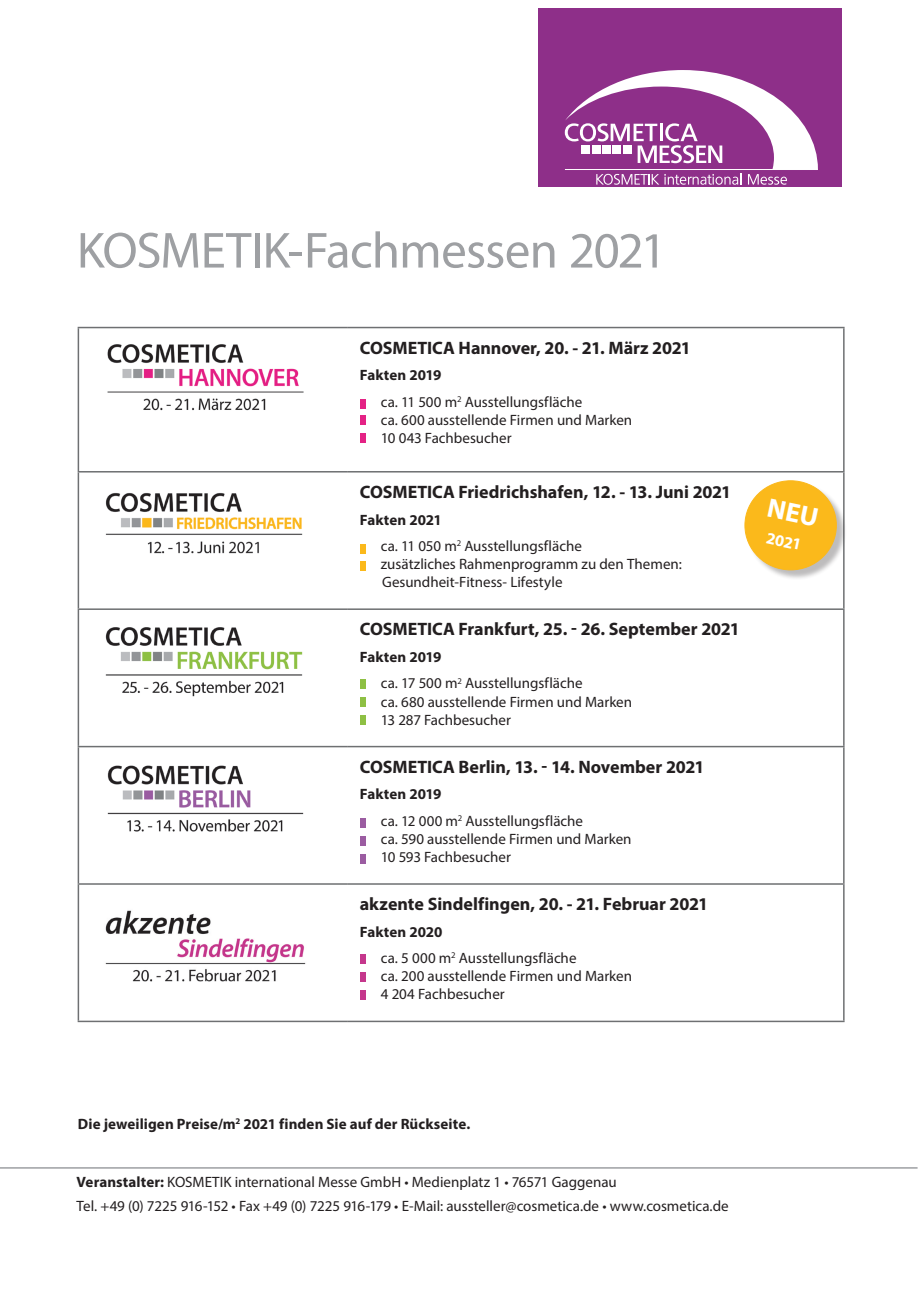
<style>
.page{position:relative;width:919px;height:1289px;background:#fff}
.page>*{position:absolute;margin:0;border:0;box-sizing:border-box;transform-origin:0 0}
.t1{font:51px "Myriad Pro";letter-spacing:-.02em;color:#9ea0a3}
.t2{font:700 18px "Myriad Pro";color:#231f20}
.t3{font:700 16.5px "Myriad Pro";color:#fff}
.t4{font:15px/26.5px "Myriad Pro";color:#231f20}
.t5{font:700 15px "Myriad Pro";letter-spacing:.005em;color:#231f20}
.s1{font-weight:700}
</style>
<div class="page">
<hr style="left:0;top:1167px;width:917px;height:1px;background:#9ea0a3">
<hr style="left:78px;top:327px;width:269px;height:1px;background:#6e7072">
<hr style="left:78px;top:328px;width:1px;height:143px;background:#6e7072">
<hr style="left:347px;top:327px;width:497px;height:1px;background:#6e7072">
<hr style="left:843px;top:328px;width:1px;height:143px;background:#6e7072">
<hr style="left:78px;top:471px;width:269px;height:1px;background:#6e7072">
<hr style="left:78px;top:472px;width:1px;height:136px;background:#6e7072">
<hr style="left:347px;top:471px;width:497px;height:1px;background:#6e7072">
<hr style="left:843px;top:472px;width:1px;height:136px;background:#6e7072">
<hr style="left:78px;top:608px;width:269px;height:2px;background:#6e7072">
<hr style="left:78px;top:610px;width:1px;height:135px;background:#6e7072">
<hr style="left:347px;top:608px;width:497px;height:2px;background:#6e7072">
<hr style="left:843px;top:610px;width:1px;height:135px;background:#6e7072">
<hr style="left:78px;top:745px;width:269px;height:2px;background:#6e7072">
<hr style="left:78px;top:747px;width:1px;height:136px;background:#6e7072">
<hr style="left:347px;top:745px;width:497px;height:2px;background:#6e7072">
<hr style="left:843px;top:747px;width:1px;height:136px;background:#6e7072">
<hr style="left:78px;top:883px;width:269px;height:1px;background:#6e7072">
<hr style="left:78px;top:884px;width:1px;height:136px;background:#6e7072">
<hr style="left:347px;top:883px;width:497px;height:1px;background:#6e7072">
<hr style="left:843px;top:884px;width:1px;height:136px;background:#6e7072">
<hr style="left:78px;top:1020px;width:269px;height:2px;background:#6e7072">
<hr style="left:347px;top:1020px;width:497px;height:2px;background:#6e7072">
<div style="left:360px;top:416px;width:5px;height:9px;background:#e42285"></div>
<div style="left:360px;top:434px;width:5px;height:9px;background:#e42285"></div>
<div style="left:360px;top:679px;width:5px;height:9px;background:#8ec044"></div>
<div style="left:360px;top:697px;width:5px;height:9px;background:#8ec044"></div>
<div style="left:360px;top:715px;width:5px;height:9px;background:#8ec044"></div>
<div style="left:360px;top:818px;width:5px;height:9px;background:#9b5ca1"></div>
<div style="left:360px;top:836px;width:5px;height:9px;background:#9b5ca1"></div>
<div style="left:360px;top:854px;width:5px;height:9px;background:#9b5ca1"></div>
<div style="left:360px;top:954px;width:5px;height:9px;background:#c5378c"></div>
<div style="left:360px;top:972px;width:5px;height:9px;background:#c5378c"></div>
<div style="left:360px;top:990px;width:5px;height:9px;background:#c5378c"></div>
<img style="left:105px;top:910px;width:201px;height:72px">
<img style="left:107px;top:765px;width:197px;height:67px">
<img style="left:105px;top:627px;width:198px;height:70px">
<img style="left:105px;top:493px;width:198px;height:61px">
<img style="left:107px;top:344px;width:197px;height:67px">
<div style="left:538px;top:9px;width:304px;height:178px;background:#8e2f89"></div>
<svg style="left:564px;top:70px;width:253px;height:115px"></svg>
<hr style="left:565px;top:169px;width:252px;height:1px;background:#fff">
<div style="left:360px;top:544px;width:5px;height:9px;background:#fbb91b"></div>
<div style="left:360px;top:399px;width:6px;height:9px;background:#e42285"></div>
<div style="left:360px;top:561px;width:5px;height:9px;background:#fbb91b"></div>
<div style="left:745px;top:481px;width:102px;height:99px;background:#231f20;opacity:.3"></div>
<div style="left:744px;top:481px;width:92px;height:89px;background:#fbb91b;border-radius:50%"></div>
<h1 class="t1" style="left:77px;top:219px;width:591px">KOSMETIK-Fachmessen 2021</h1>
<p class="t2" style="left:360px;top:336px;width:332px">COSMETICA Hannover, 20. - 21. März 2021</p>
<p class="t4" style="left:381px;top:362px;width:203px;text-indent:-21px"><span class="s1">Fakten 2019<br></span>ca. 11 500 m<sup>2</sup> Ausstellungsfläche</p>
<p class="t4" style="left:381px;top:410px;width:253px;line-height:18px">ca. 600 ausstellende Firmen und Marken<br>10 043 Fachbesucher</p>
<p class="t2" style="left:360px;top:480px;width:373px">COSMETICA Friedrichshafen, 12. - 13. Juni 2021</p>
<p class="t4" style="left:381px;top:506px;width:202px;text-indent:-21px"><span class="s1">Fakten 2021<br></span>ca. 11 050 m<sup>2</sup> Ausstellungsfläche</p>
<p class="t4" style="left:381px;top:555px;width:302px;line-height:18px">zusätzliches Rahmenprogramm zu den Themen:<br>Gesundheit-Fitness- Lifestyle</p>
<p class="t2" style="left:360px;top:617px;width:381px">COSMETICA Frankfurt, 25. - 26. September 2021</p>
<p class="t4" style="left:381px;top:643px;width:203px;text-indent:-21px"><span class="s1">Fakten 2019<br></span>ca. 17 500 m<sup>2</sup> Ausstellungsfläche</p>
<p class="t4" style="left:381px;top:692px;width:253px;line-height:18px">ca. 680 ausstellende Firmen und Marken<br>13 287 Fachbesucher</p>
<p class="t2" style="left:360px;top:755px;width:346px">COSMETICA Berlin, 13. - 14. November 2021</p>
<p class="t4" style="left:381px;top:780px;width:204px;text-indent:-21px"><span class="s1">Fakten 2019<br></span>ca. 12 000 m<sup>2</sup> Ausstellungsfläche</p>
<p class="t4" style="left:381px;top:829px;width:252px;line-height:18px">ca. 590 ausstellende Firmen und Marken<br>10 593 Fachbesucher</p>
<p class="t2" style="left:360px;top:892px;width:350px">akzente Sindelfingen, 20. - 21. Februar 2021</p>
<p class="t4" style="left:381px;top:918px;width:197px;text-indent:-21px"><span class="s1">Fakten 2020<br></span>ca. 5 000 m<sup>2</sup> Ausstellungsfläche</p>
<p class="t4" style="left:381px;top:967px;width:252px;line-height:18px">ca. 200 ausstellende Firmen und Marken<br>4 204 Fachbesucher</p>
<p class="t3" style="left:768px;top:527px;width:37px;rotate:12deg">2021</p>
<p class="t5" style="left:78px;top:1113px;width:394px">Die jeweiligen Preise/m<sup>2</sup> 2021 finden Sie auf der Rückseite.</p>
<p class="t4" style="left:77px;top:1169px;width:653px;line-height:24px"><span class="s1">Veranstalter:</span> KOSMETIK international Messe GmbH • Medienplatz 1 • 76571 Gaggenau<br>Tel. +49 (0) 7225 916-152 • Fax +49 (0) 7225 916-179 • E-Mail: aussteller@cosmetica.de • www.cosmetica.de</p>
</div>
